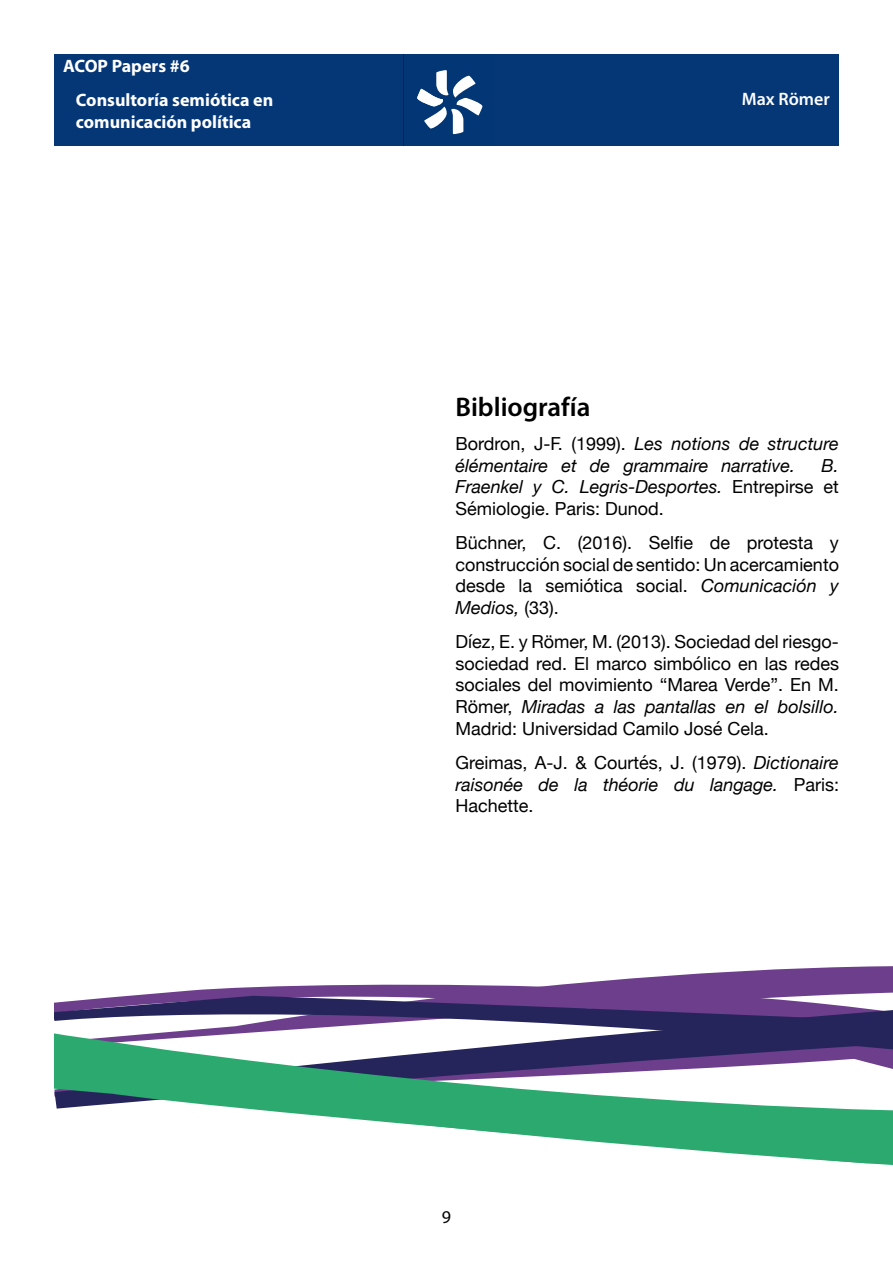
<style>
.page{position:relative;width:893px;height:1263px;background:#fff}
.page>*{position:absolute;margin:0;border:0;box-sizing:border-box;transform-origin:0 0}
.t1{font:600 27px "Myriad Pro";color:#000}
.t2{font:18px/21.6px "Helvetica Neue";color:#000;text-align:justify}
.t3{font:italic 18px/21.6px "Helvetica Neue";color:#000}
.t4{font:700 18px/34.3px "Myriad Pro";color:#fff}
.t5{font:600 18px "Myriad Pro";color:#fff}
.t6{font:18px "Myriad Pro";color:#000}
.s1{font-style:normal}
.s2{font-style:italic}
</style>
<div class="page">
<svg style="left:151px;top:966px;width:742px;height:28px"></svg>
<svg style="left:365px;top:1120px;width:528px;height:45px;fill:#2ca96e"></svg>
<svg style="left:54px;top:994px;width:839px;height:126px"></svg>
<div style="left:54px;top:54px;width:785px;height:92px;background:#053776"></div>
<svg style="left:417px;top:70px;width:65px;height:64px"></svg>
<p class="t4" style="left:76px;top:48px;width:199px;text-indent:-13px">ACOP Papers #6<br>Consultoría semiótica en</p>
<p class="t4" style="left:76px;top:104px;width:177px">comunicación política</p>
<p class="t5" style="left:742px;top:87px;width:90px">Max Römer</p>
<h1 class="t1" style="left:455px;top:389px;width:137px">Bibliografía</h1>
<p class="t3" style="left:455px;top:434px;width:385px"><span class="s1">Bordron, J-F. (1999).</span> Les notions de structure élémentaire et de grammaire narrative.</p>
<p class="t2" style="left:455px;top:455px;width:385px;text-indent:366px"><span class="s2">B.<br>Fraenkel y C. Legris-Desportes.</span> Entrepirse et Sémiologie. Paris: Dunod.</p>
<p class="t2" style="left:455px;top:533px;width:385px">Büchner, C. (2016). Selfie de protesta y construcción social de sentido: Un acercamiento desde la semiótica social. <span class="s2">Comunicación y Medios,</span> (33).</p>
<p class="t2" style="left:455px;top:632px;width:385px">Díez, E. y Römer, M. (2013). Sociedad del riesgo&shy;sociedad red. El marco simbólico en las redes sociales del movimiento “Marea Verde”. En M.<br>Römer, <span class="s2">Miradas a las pantallas en el bolsillo.<br></span>Madrid: Universidad Camilo José Cela.</p>
<p class="t2" style="left:455px;top:753px;width:385px">Greimas, A-J. &amp; Courtés, J. (1979). <span class="s2">Dictionaire raisonée de la théorie du langage.</span> Paris:<br>Hachette.</p>
<p class="t6" style="left:442px;top:1205px;width:11px">9</p>
</div>
